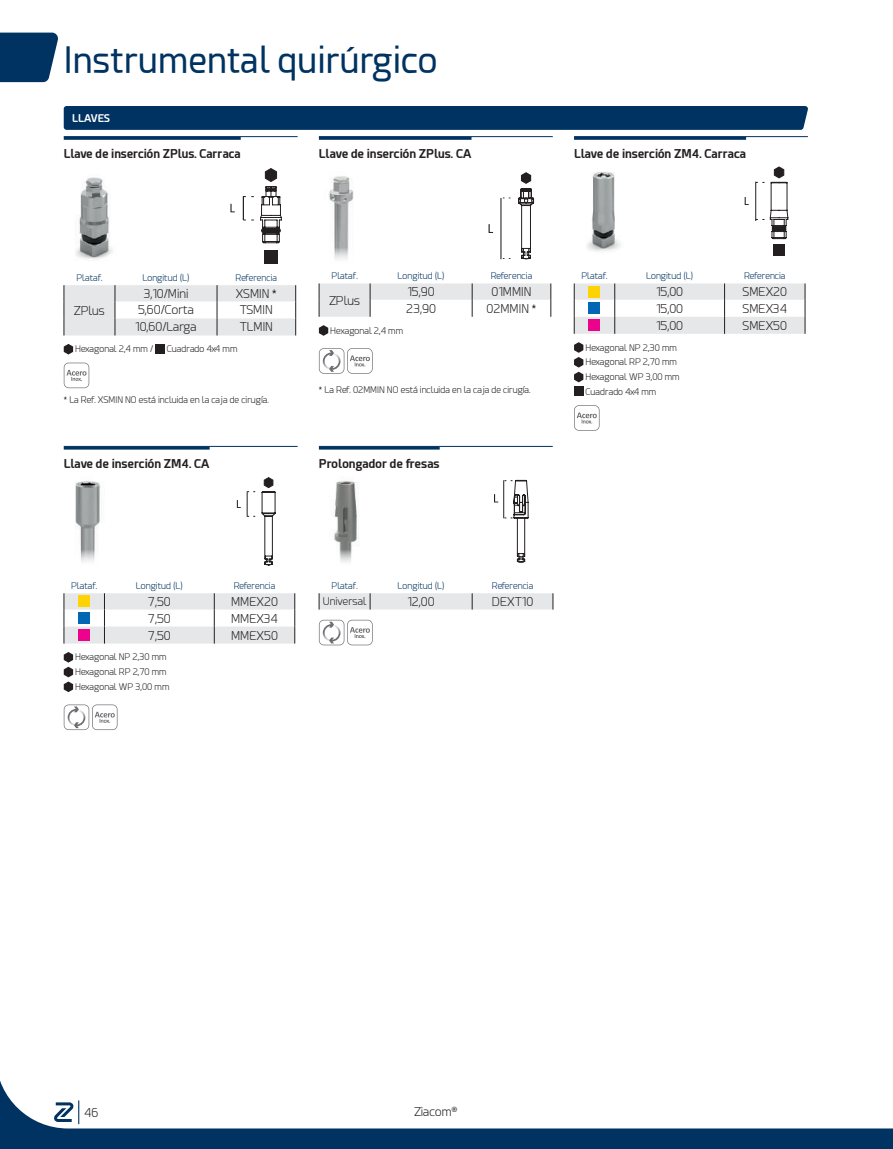
<style>
.page{position:relative;width:893px;height:1149px;background:#fff}
.page>*{position:absolute;margin:0;border:0;box-sizing:border-box;transform-origin:0 0}
.t1{font:36px "Esphimere";color:#003361}
.t2{font:300 12px "Esphimere";color:#231f20}
.t3{font:700 12px "Esphimere";color:#231f20}
.t4{font:300 10.5px "Esphimere";color:#231f20}
.t5{font:700 10.5px "Esphimere";color:#fff}
.t6{font:300 9px/14.7px "Esphimere";color:#231f20}
.t7{font:300 9px "Esphimere";color:#003361}
</style>
<div class="page">
<svg style="left:0;top:1080px;width:893px;height:68px"></svg>
<svg style="left:54px;top:1100px;width:25px;height:23px"></svg>
<svg style="left:0;top:33px;width:58px;height:49px;background:#14436d"></svg>
<div style="left:64px;top:106px;width:744px;height:24px;background:#003361"></div>
<hr style="left:64px;top:136px;width:234px;height:1px;background:#003361">
<hr style="left:64px;top:137px;width:177px;height:3px;background:#003361">
<img style="left:75px;top:177px;width:38px;height:83px">
<svg style="left:230px;top:204px;width:5px;height:8px"></svg>
<svg style="left:243px;top:196px;width:11px;height:24px"></svg>
<svg style="left:260px;top:168px;width:22px;height:75px"></svg>
<div style="left:264px;top:250px;width:14px;height:13px;background:#231f20"></div>
<svg style="left:64px;top:285px;width:232px;height:50px"></svg>
<svg style="left:64px;top:344px;width:9px;height:10px"></svg>
<div style="left:155px;top:344px;width:10px;height:9px;background:#231f20"></div>
<svg style="left:64px;top:362px;width:25px;height:26px"></svg>
<hr style="left:319px;top:136px;width:234px;height:1px;background:#003361">
<hr style="left:319px;top:137px;width:152px;height:3px;background:#003361">
<img style="left:329px;top:176px;width:25px;height:83px">
<svg style="left:488px;top:224px;width:5px;height:9px"></svg>
<hr style="left:500px;top:198px;width:1px;height:61px;background:#231f20">
<svg style="left:518px;top:172px;width:16px;height:87px"></svg>
<svg style="left:319px;top:283px;width:233px;height:34px"></svg>
<svg style="left:319px;top:325px;width:9px;height:11px"></svg>
<svg style="left:319px;top:348px;width:54px;height:25px"></svg>
<hr style="left:574px;top:136px;width:234px;height:1px;background:#003361">
<hr style="left:574px;top:137px;width:172px;height:3px;background:#003361">
<img style="left:586px;top:172px;width:35px;height:81px">
<hr style="left:755px;top:182px;width:1px;height:39px;background:#231f20">
<svg style="left:770px;top:167px;width:18px;height:72px"></svg>
<div style="left:773px;top:244px;width:12px;height:12px;background:#231f20"></div>
<svg style="left:574px;top:283px;width:232px;height:51px"></svg>
<div style="left:589px;top:286px;width:11px;height:11px;background:#fed304"></div>
<div style="left:589px;top:302px;width:11px;height:12px;background:#0166b3"></div>
<div style="left:589px;top:319px;width:11px;height:12px;background:#ed028c"></div>
<svg style="left:574px;top:342px;width:9px;height:40px"></svg>
<div style="left:574px;top:386px;width:9px;height:10px;background:#231f20"></div>
<svg style="left:574px;top:405px;width:26px;height:25px"></svg>
<hr style="left:64px;top:446px;width:234px;height:1px;background:#003361">
<hr style="left:64px;top:446px;width:146px;height:3px;background:#003361">
<img style="left:75px;top:481px;width:27px;height:81px">
<svg style="left:247px;top:491px;width:8px;height:26px"></svg>
<svg style="left:262px;top:477px;width:13px;height:87px"></svg>
<svg style="left:64px;top:593px;width:231px;height:50px"></svg>
<div style="left:79px;top:595px;width:11px;height:11px;background:#fed304"></div>
<div style="left:79px;top:612px;width:11px;height:11px;background:#0166b3"></div>
<div style="left:79px;top:629px;width:11px;height:11px;background:#ed028c"></div>
<svg style="left:64px;top:652px;width:9px;height:40px"></svg>
<svg style="left:64px;top:704px;width:54px;height:25px"></svg>
<hr style="left:319px;top:446px;width:234px;height:1px;background:#003361">
<hr style="left:319px;top:446px;width:121px;height:3px;background:#003361">
<img style="left:333px;top:481px;width:26px;height:81px">
<svg style="left:494px;top:494px;width:4px;height:8px"></svg>
<hr style="left:503px;top:480px;width:1px;height:38px;background:#231f20">
<svg style="left:504px;top:480px;width:24px;height:82px"></svg>
<div style="left:319px;top:593px;width:235px;height:16px;background:#e6e7e9"></div>
<svg style="left:319px;top:619px;width:54px;height:26px"></svg>
<h1 class="t1" style="left:64px;top:40px;width:376px">Instrumental quirúrgico</h1>
<p class="t5" style="left:72px;top:111px;width:39px">LLAVES</p>
<h2 class="t3" style="left:64px;top:146px;width:178px">Llave de inserción ZPlus. Carraca</h2>
<h2 class="t3" style="left:319px;top:146px;width:154px">Llave de inserción ZPlus. CA</h2>
<h2 class="t3" style="left:574px;top:146px;width:174px">Llave de inserción ZM4. Carraca</h2>
<p class="t7" style="left:76px;top:272px;width:28px">Plataf.</p>
<p class="t7" style="left:142px;top:272px;width:49px">Longitud (L)</p>
<p class="t7" style="left:236px;top:272px;width:43px">Referencia</p>
<h2 class="t2" style="left:74px;top:303px;width:33px">ZPlus</h2>
<h2 class="t2" style="left:143px;top:286px;width:47px">3,10/Mini</h2>
<h2 class="t2" style="left:236px;top:286px;width:43px">XSMIN *</h2>
<h2 class="t2" style="left:138px;top:303px;width:57px">5,60/Corta</h2>
<h2 class="t2" style="left:240px;top:303px;width:34px">TSMIN</h2>
<h2 class="t2" style="left:135px;top:320px;width:63px">10,60/Larga</h2>
<h2 class="t2" style="left:240px;top:320px;width:35px">TLMIN</h2>
<p class="t6" style="left:75px;top:342px;width:80px">Hexagonal 2,4 mm /</p>
<p class="t6" style="left:167px;top:342px;width:72px">Cuadrado 4x4 mm</p>
<p class="t7" style="left:331px;top:271px;width:28px">Plataf.</p>
<p class="t7" style="left:398px;top:271px;width:49px">Longitud (L)</p>
<p class="t7" style="left:491px;top:271px;width:43px">Referencia</p>
<h2 class="t2" style="left:329px;top:293px;width:33px">ZPlus</h2>
<h2 class="t2" style="left:408px;top:285px;width:29px">15,90</h2>
<h2 class="t2" style="left:491px;top:285px;width:42px">01MMIN</h2>
<h2 class="t2" style="left:406px;top:301px;width:31px">23,90</h2>
<h2 class="t2" style="left:487px;top:301px;width:51px">02MMIN *</h2>
<p class="t6" style="left:330px;top:323px;width:74px">Hexagonal 2,4 mm</p>
<p class="t6" style="left:64px;top:392px;width:206px">* La Ref. XSMIN NO está incluida en la caja de cirugía.</p>
<p class="t6" style="left:319px;top:382px;width:213px">* La Ref. 02MMIN NO está incluida en la caja de cirugía.</p>
<h2 class="t3" style="left:64px;top:456px;width:147px">Llave de inserción ZM4. CA</h2>
<h2 class="t3" style="left:319px;top:456px;width:122px">Prolongador de fresas</h2>
<p class="t7" style="left:71px;top:580px;width:28px">Plataf.</p>
<p class="t7" style="left:136px;top:580px;width:49px">Longitud (L)</p>
<p class="t7" style="left:234px;top:580px;width:43px">Referencia</p>
<h2 class="t2" style="left:148px;top:594px;width:24px">7,50</h2>
<h2 class="t2" style="left:231px;top:594px;width:48px">MMEX20</h2>
<h2 class="t2" style="left:148px;top:611px;width:24px">7,50</h2>
<h2 class="t2" style="left:231px;top:611px;width:48px">MMEX34</h2>
<h2 class="t2" style="left:148px;top:628px;width:24px">7,50</h2>
<h2 class="t2" style="left:231px;top:628px;width:48px">MMEX50</h2>
<p class="t6" style="left:75px;top:649px;width:96px">Hexagonal NP 2,30 mm<br>Hexagonal RP 2,70 mm<br>Hexagonal WP 3,00 mm</p>
<p class="t7" style="left:331px;top:580px;width:28px">Plataf.</p>
<p class="t7" style="left:398px;top:580px;width:49px">Longitud (L)</p>
<p class="t7" style="left:492px;top:580px;width:43px">Referencia</p>
<p class="t4" style="left:323px;top:595px;width:45px">Universal</p>
<h2 class="t2" style="left:408px;top:594px;width:29px">12,00</h2>
<h2 class="t2" style="left:492px;top:594px;width:43px">DEXT10</h2>
<p class="t7" style="left:581px;top:271px;width:28px">Plataf.</p>
<p class="t7" style="left:646px;top:271px;width:49px">Longitud (L)</p>
<p class="t7" style="left:744px;top:271px;width:43px">Referencia</p>
<h2 class="t2" style="left:656px;top:285px;width:29px">15,00</h2>
<h2 class="t2" style="left:742px;top:285px;width:46px">SMEX20</h2>
<h2 class="t2" style="left:656px;top:301px;width:29px">15,00</h2>
<h2 class="t2" style="left:742px;top:301px;width:46px">SMEX34</h2>
<h2 class="t2" style="left:656px;top:318px;width:29px">15,00</h2>
<h2 class="t2" style="left:742px;top:318px;width:46px">SMEX50</h2>
<p class="t6" style="left:585px;top:340px;width:96px">Hexagonal NP 2,30 mm<br>Hexagonal RP 2,70 mm<br>Hexagonal WP 3,00 mm<br>Cuadrado 4x4 mm</p>
<h2 class="t2" style="left:84px;top:1105px;width:16px">46</h2>
<h2 class="t2" style="left:414px;top:1104px;width:45px">Ziacom<sup>®</sup></h2>
</div>
